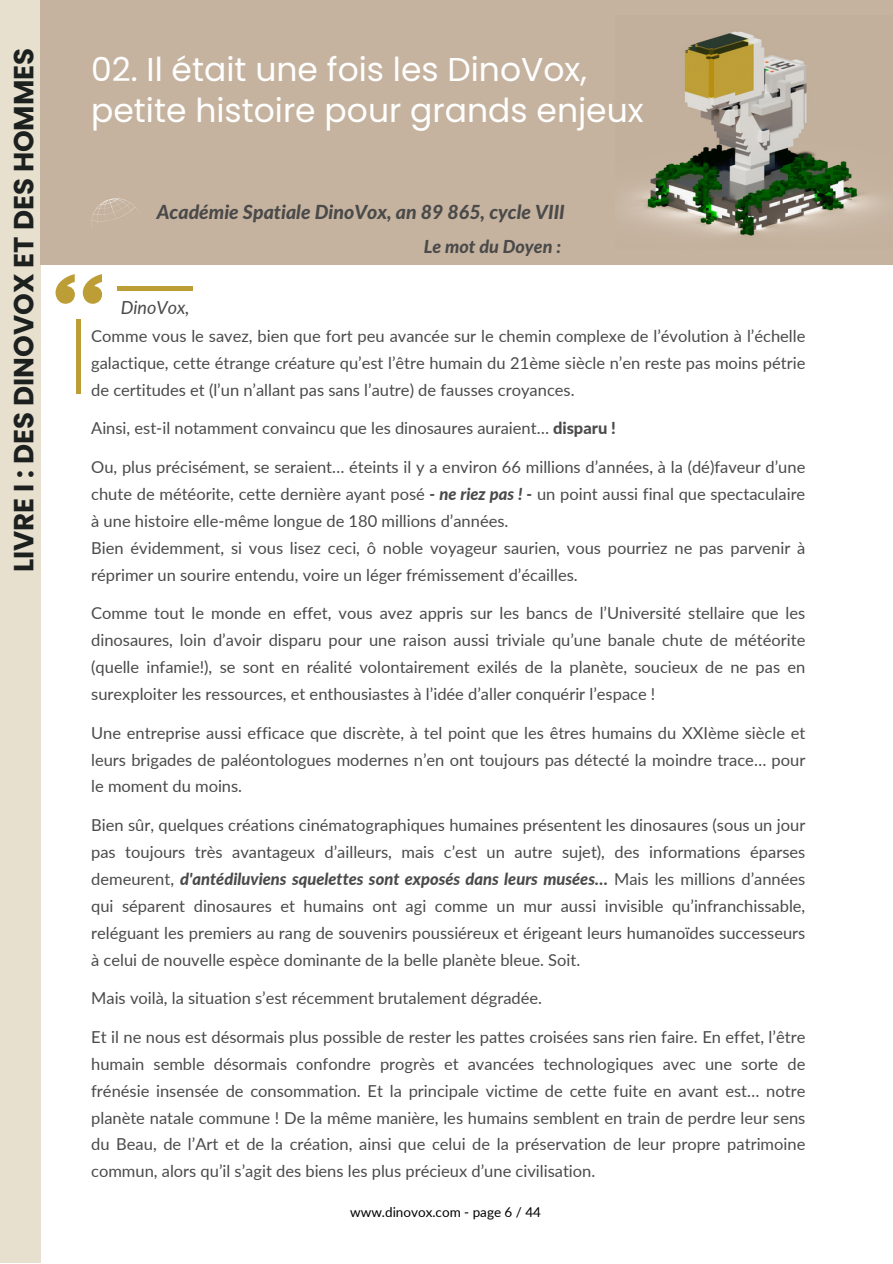
<style>
.page{position:relative;width:893px;height:1264px;background:#fff}
.page>*{position:absolute;margin:0;border:0;box-sizing:border-box;transform-origin:0 0}
.t1{font:33px/40.5px "Poppins";color:#fff}
.t2{font:700 27.6px "Poppins";color:#1c2120}
.t3{font:italic 800 19.5px "Lato";color:#4a4a4a}
.t4{font:italic 800 18px "Lato";color:#4a4a4a}
.t5{font:italic 18px "Lato";color:#4a4a4a}
.t6{font:16.5px/26.8px "Lato";color:#4a4a4a;text-align:justify}
.t7{font:13.5px "Lato";color:#000}
.s1{font-weight:800}
.s2{font-weight:800;font-style:italic}
</style>
<div class="page">
<div style="left:0;top:0;width:41px;height:1262px;background:#e8e0ce"></div>
<div style="left:40px;top:0;width:852px;height:265px;background:#c5b39f"></div>
<img style="left:628px;top:31px;width:253px;height:205px">
<div style="left:117px;top:286px;width:76px;height:5px;background:#bc9d36"></div>
<div style="left:76px;top:319px;width:5px;height:74px;background:#bc9d36"></div>
<svg style="left:83px;top:274px;width:19px;height:30px"></svg>
<svg style="left:56px;top:274px;width:19px;height:30px"></svg>
<svg style="left:91px;top:198px;width:47px;height:24px"></svg>
<p class="t2" style="left:5px;top:572px;width:526px;rotate:-90deg">LIVRE I : DES DINOVOX ET DES HOMMES</p>
<p class="t1" style="left:91px;top:49px;width:554px">02. Il était une fois les DinoVox, petite histoire pour grands enjeux</p>
<p class="t3" style="left:157px;top:203px;width:409px">Académie Spatiale DinoVox, an 89 865, cycle VIII</p>
<p class="t4" style="left:423px;top:238px;width:139px">Le mot du Doyen :</p>
<p class="t5" style="left:121px;top:296px;width:70px">DinoVox,</p>
<p class="t6" style="left:91px;top:322px;width:715px">Comme vous le savez, bien que fort peu avancée sur le chemin complexe de l’évolution à l’échelle galactique, cette étrange créature qu’est l’être humain du 21ème siècle n’en reste pas moins pétrie de certitudes et (l’un n’allant pas sans l’autre) de fausses croyances.</p>
<p class="t6" style="left:91px;top:414px;width:526px">Ainsi, est-il notamment convaincu que les dinosaures auraient… <span class="s1">disparu !</span></p>
<p class="t6" style="left:91px;top:453px;width:715px">Ou, plus précisément, se seraient… éteints il y a environ 66 millions d’années, à la (dé)faveur d’une chute de météorite, cette dernière ayant posé <span class="s2">- ne riez pas ! -</span> un point aussi final que spectaculaire à une histoire elle-même longue de 180 millions d’années.</p>
<p class="t6" style="left:91px;top:534px;width:715px">Bien évidemment, si vous lisez ceci, ô noble voyageur saurien, vous pourriez ne pas parvenir à réprimer un sourire entendu, voire un léger frémissement d’écailles.</p>
<p class="t6" style="left:91px;top:599px;width:715px">Comme tout le monde en effet, vous avez appris sur les bancs de l’Université stellaire que les dinosaures, loin d’avoir disparu pour une raison aussi triviale qu’une banale chute de météorite (quelle infamie!), se sont en réalité volontairement exilés de la planète, soucieux de ne pas en surexploiter les ressources, et enthousiastes à l’idée d’aller conquérir l’espace !</p>
<p class="t6" style="left:91px;top:719px;width:715px">Une entreprise aussi efficace que discrète, à tel point que les êtres humains du XXIème siècle et leurs brigades de paléontologues modernes n’en ont toujours pas détecté la moindre trace… pour le moment du moins.</p>
<p class="t6" style="left:91px;top:811px;width:715px">Bien sûr, quelques créations cinématographiques humaines présentent les dinosaures (sous un jour pas toujours très avantageux d’ailleurs, mais c’est un autre sujet), des informations éparses demeurent, <span class="s2">d'antédiluviens squelettes sont exposés dans leurs musées…</span> Mais les millions d’années qui séparent dinosaures et humains ont agi comme un mur aussi invisible qu’infranchissable, reléguant les premiers au rang de souvenirs poussiéreux et érigeant leurs humanoïdes successeurs à celui de nouvelle espèce dominante de la belle planète bleue. Soit.</p>
<p class="t6" style="left:91px;top:984px;width:452px">Mais voilà, la situation s’est récemment brutalement dégradée.</p>
<p class="t6" style="left:91px;top:1023px;width:715px">Et il ne nous est désormais plus possible de rester les pattes croisées sans rien faire. En effet, l’être humain semble désormais confondre progrès et avancées technologiques avec une sorte de frénésie insensée de consommation. Et la principale victime de cette fuite en avant est… notre planète natale commune ! De la même manière, les humains semblent en train de perdre leur sens du Beau, de l’Art et de la création, ainsi que celui de la préservation de leur propre patrimoine commun, alors qu’il s’agit des biens les plus précieux d’une civilisation.</p>
<p class="t7" style="left:350px;top:1203px;width:192px">www.dinovox.com - page 6 / 44</p>
</div>
